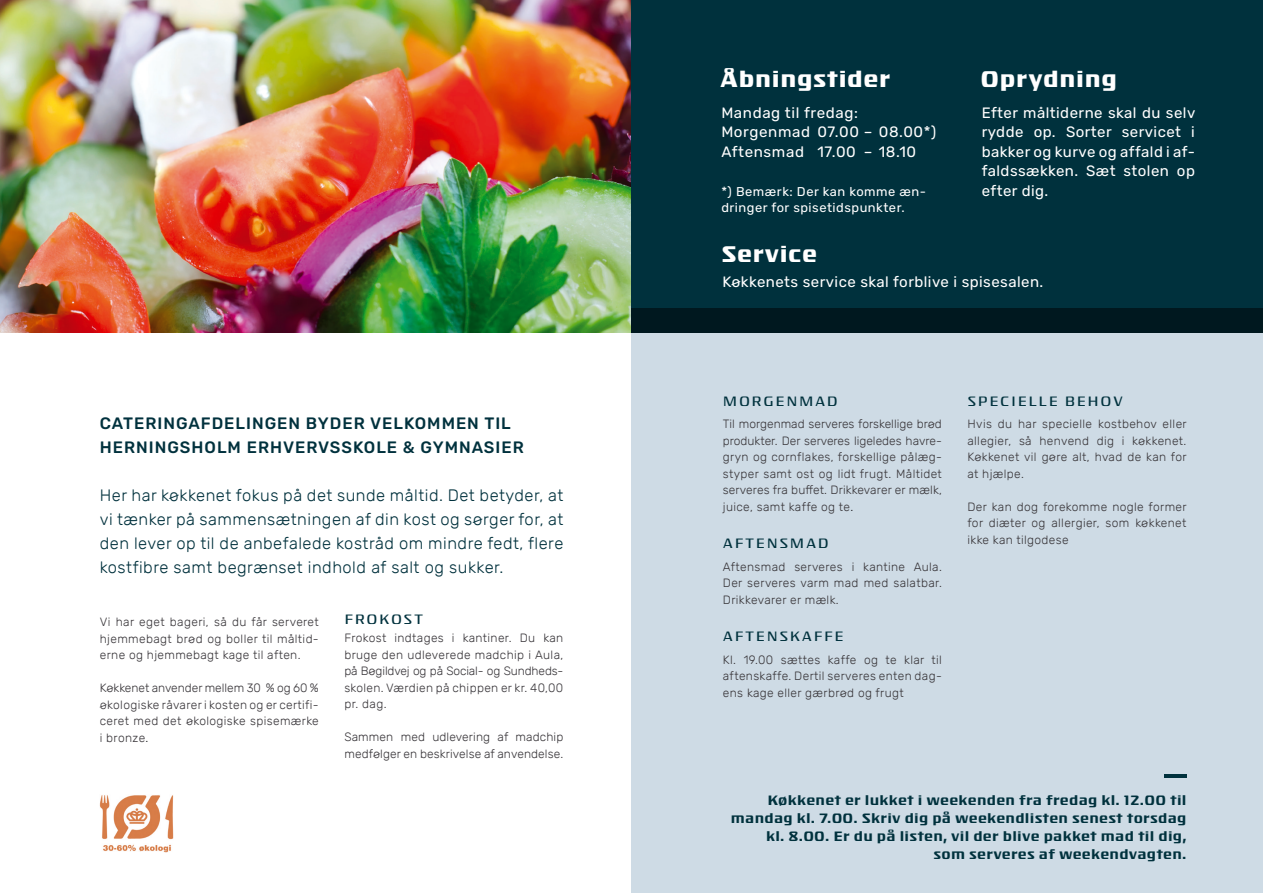
<style>
.page{position:relative;width:1263px;height:893px;background:#fff}
.page>*{position:absolute;margin:0;border:0;box-sizing:border-box;transform-origin:0 0}
.t1{font:700 22.5px "Isotope";letter-spacing:.03em;color:#fff}
.Trompet_-_blå{font:300 16.5px/24px "Rubik";letter-spacing:.03em;color:#00313d;text-align:justify}
.Trompet_-_blå-2{font:500 16.5px/24px "Rubik";letter-spacing:.06em;color:#00313d}
.brødtekst{font:15px/19.5px "Rubik";letter-spacing:.03em;color:#fff;text-align:justify}
.brød{font:15px "Rubik";letter-spacing:.03em;color:#fff}
.citat_tekst{font:600 13.5px/18px "Isotope";letter-spacing:.02em;color:#00313d;text-align:right}
.brød-2{font:13.5px "Isotope";letter-spacing:.12em;color:#00313d}
.brødtekst-2{font:13.5px "Isotope";letter-spacing:.12em;color:#00313d}
.brød-3{font:12.75px/16.5px "Rubik";letter-spacing:.04em;color:#fff}
.brødtekst-3{font:300 12px/16.5px "Rubik";letter-spacing:.03em;color:#39363a;text-align:justify}
.brød-4{font:300 12px/16.5px "Rubik";letter-spacing:.03em;color:#39363a;text-align:justify}
.brødtekst-4{font:300 12px/16.5px "Rubik";letter-spacing:.01em;color:#39363a}
.s1{color:#1b1c20}
</style>
<div class="page">
<div style="left:631px;top:0;width:632px;height:893px;background:#cedbe5"></div>
<img style="left:0;top:0;width:631px;height:333px">
<div style="left:631px;top:0;width:632px;height:333px;background:#00313d"></div>
<div style="left:631px;top:309px;width:632px;height:24px;background:#00181f"></div>
<hr style="left:1164px;top:774px;width:22px;height:4px;background:#00313d">
<img style="left:100px;top:795px;width:73px;height:58px">
<p class="Trompet_-_blå-2" style="left:100px;top:412px;width:425px">CATERINGAFDELINGEN BYDER VELKOMMEN TIL<br>HERNINGSHOLM ERHVERVSSKOLE &amp; GYMNASIER</p>
<p class="Trompet_-_blå" style="left:100px;top:484px;width:465px">Her har køkkenet fokus på det sunde måltid. Det betyder, at vi tænker på sammensætningen af din kost og sørger for, at den lever op til de anbefalede kostråd om mindre fedt, flere kostfibre samt begrænset indhold af salt og sukker.</p>
<p class="brødtekst-3" style="left:100px;top:614px;width:220px">Vi har eget bageri, så du får serveret hjemmebagt brød og boller til måltid&shy;erne og hjemmebagt kage til aften.</p>
<p class="brød-4" style="left:100px;top:680px;width:221px">Køkkenet anvender mellem 30 % og 60 % økologiske råvarer i kosten og er certifi&shy;ceret med det økologiske spisemærke i bronze<span class="s1">.</span></p>
<p class="brød-2" style="left:344px;top:609px;width:80px">FROKOST</p>
<p class="brødtekst-3" style="left:344px;top:630px;width:220px">Frokost indtages i kantiner. Du kan bruge den udleverede madchip i Aula, på Bøgildvej og på Social- og Sundheds&shy;skolen. Værdien på chippen er kr. 40,00 pr. dag.</p>
<p class="brødtekst-4" style="left:344px;top:729px;width:220px">Sammen med udlevering af madchip medfølger en beskrivelse af anvendelse.</p>
<p class="t1" style="left:720px;top:64px;width:172px">Åbningstider</p>
<p class="t1" style="left:981px;top:64px;width:138px">Oprydning</p>
<p class="brød" style="left:721px;top:104px;width:138px">Mandag til fredag:</p>
<p class="brød" style="left:721px;top:123px;width:216px">Morgenmad 07.00 – 08.00*)</p>
<p class="brød" style="left:721px;top:143px;width:196px">Aftensmad 17.00 – 18.10</p>
<p class="brød-3" style="left:721px;top:183px;width:206px">*) Bemærk: Der kan komme æn&shy;dringer for spisetidspunkter.</p>
<p class="t1" style="left:721px;top:238px;width:97px">Service</p>
<p class="brødtekst" style="left:982px;top:103px;width:215px">Efter måltiderne skal du selv rydde op. Sorter servicet i bakker og kurve og affald i af&shy;faldssækken. Sæt stolen op efter dig.</p>
<p class="brød" style="left:722px;top:273px;width:322px">Køkkenets service skal forblive i spisesalen.</p>
<p class="brød-2" style="left:723px;top:391px;width:116px">MORGENMAD</p>
<p class="brød-4" style="left:723px;top:416px;width:220px">Til morgenmad serveres forskellige brød produkter. Der serveres ligeledes havre&shy;gryn og cornflakes, forskellige pålæg&shy;styper samt ost og lidt frugt. Måltidet serveres fra buffet. Drikkevarer er mælk, juice, samt kaffe og te<span class="s1">.</span></p>
<p class="brød-2" style="left:723px;top:534px;width:107px">AFTENSMAD</p>
<p class="brødtekst-3" style="left:723px;top:559px;width:220px">Aftensmad serveres i kantine Aula.<br>Der serveres varm mad med salatbar.<br>Drikkevarer er mælk.</p>
<p class="brød-2" style="left:723px;top:627px;width:122px">AFTENSKAFFE</p>
<p class="brødtekst-3" style="left:723px;top:652px;width:220px">Kl. 19.00 sættes kaffe og te klar til aftenskaffe. Dertil serveres enten dag&shy;ens kage eller gærbrød og frugt</p>
<p class="brødtekst-2" style="left:967px;top:391px;width:157px">SPECIELLE BEHOV</p>
<p class="brødtekst-3" style="left:967px;top:416px;width:221px">Hvis du har specielle kostbehov eller allegier, så henvend dig i køkkenet.<br>Køkkenet vil gøre alt, hvad de kan for at hjælpe.</p>
<p class="brødtekst-3" style="left:967px;top:499px;width:221px">Der kan dog forekomme nogle former for diæter og allergier, som køkkenet ikke kan tilgodese</p>
<p class="citat_tekst" style="left:767px;top:791px;width:421px">Køkkenet er lukket i weekenden fra fredag kl. 12.00 til</p>
<p class="citat_tekst" style="left:731px;top:809px;width:457px">mandag kl. 7.00. Skriv dig på weekendlisten senest torsdag kl. 8.00. Er du på listen, vil der blive pakket mad til dig,</p>
<p class="citat_tekst" style="left:933px;top:845px;width:254px">som serveres af weekendvagten.</p>
</div>
